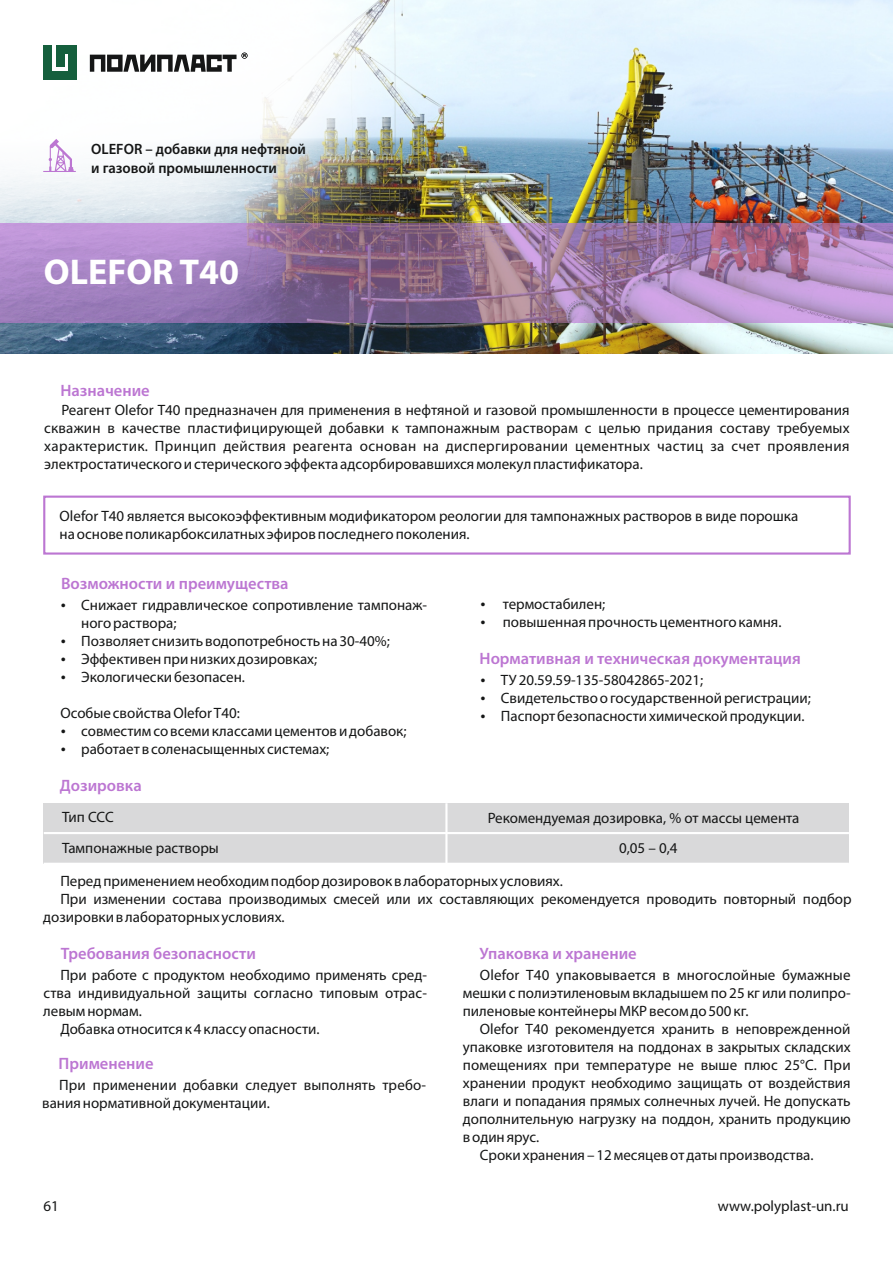
<style>
.page{position:relative;width:893px;height:1263px;background:#fff}
.page>*{position:absolute;margin:0;border:0;box-sizing:border-box;transform-origin:0 0}
.t1{font:700 36px "Myriad Pro";color:#fff}
.t2{font:600 16.5px "Myriad Pro";color:#bc76d2}
.t3{font:15px/18px "Myriad Pro";color:#151616}
.t4{font:600 15px/18.3px "Myriad Pro";color:#151616}
</style>
<div class="page">
<img style="left:510px;top:0;width:383px;height:353px">
<img style="left:0;top:0;width:510px;height:353px">
<img style="left:510px;top:223px;width:383px;height:99px">
<img style="left:0;top:223px;width:510px;height:99px">
<div style="left:43px;top:71px;width:25px;height:9px;background:#155f3d"></div>
<div style="left:56px;top:54px;width:9px;height:13px;background:#155f3d"></div>
<div style="left:43px;top:45px;width:8px;height:26px;background:#155f3d"></div>
<div style="left:69px;top:54px;width:8px;height:26px;background:#155f3d"></div>
<div style="left:56px;top:45px;width:21px;height:9px;background:#155f3d"></div>
<svg style="left:90px;top:53px;width:157px;height:19px"></svg>
<svg style="left:43px;top:139px;width:33px;height:33px"></svg>
<div style="left:43px;top:496px;width:808px;height:59px;border:2px solid #bc76d2"></div>
<svg style="left:43px;top:803px;width:806px;height:61px;background:#dbdbdc"></svg>
<p class="t4" style="left:91px;top:141px;width:216px">OLEFOR – добавки для нефтяной и газовой промышленности</p>
<h1 class="t1" style="left:44px;top:257px;width:197px">OLEFOR T40</h1>
<p class="t2" style="left:61px;top:384px;width:91px">Назначение</p>
<p class="t3" style="left:44px;top:402px;width:807px;text-align:justify;text-indent:17px">Реагент Olefor Т40 предназначен для применения в нефтяной и газовой промышленности в процессе цементирования скважин в качестве пластифицирующей добавки к тампонажным растворам с целью придания составу требуемых характеристик. Принцип действия реагента основан на диспергировании цементных частиц за счет проявления электростатического и стерического эффекта адсорбировавшихся молекул пластификатора.</p>
<p class="t3" style="left:60px;top:508px;width:740px">Olefor Т40 является высокоэффективным модификатором реологии для тампонажных растворов в виде порошка на основе поликарбоксилатных эфиров последнего поколения.</p>
<p class="t2" style="left:61px;top:577px;width:229px">Возможности и преимущества</p>
<p class="t3" style="left:81px;top:597px;width:347px">Снижает гидравлическое сопротивление тампонаж&shy;ного раствора;<br>Позволяет снизить водопотребность на 30-40%; Эффективен при низких дозировках;<br>Экологически безопасен.</p>
<p class="t3" style="left:81px;top:705px;width:327px;text-indent:-21px">Особые свойства Olefor T40:<br>совместим со всеми классами цементов и добавок; работает в соленасыщенных системах;</p>
<p class="t2" style="left:60px;top:779px;width:83px">Дозировка</p>
<p class="t3" style="left:503px;top:597px;width:280px">термостабилен;<br>повышенная прочность цементного камня.</p>
<p class="t2" style="left:480px;top:652px;width:323px">Нормативная и техническая документация</p>
<p class="t3" style="left:501px;top:672px;width:311px">ТУ 20.59.59-135-58042865-2021;<br>Свидетельство о государственной регистрации;<br>Паспорт безопасности химической продукции.</p>
<p class="t3" style="left:62px;top:809px;width:53px">Тип ССС</p>
<p class="t3" style="left:619px;top:805px;width:182px;line-height:29.1px;text-indent:-131px">Рекомендуемая дозировка, % от массы цемента<br>0,05 – 0,4</p>
<p class="t3" style="left:62px;top:840px;width:158px">Тампонажные растворы</p>
<p class="t3" style="left:60px;top:873px;width:504px">Перед применением необходим подбор дозировок в лабораторных условиях.</p>
<p class="t3" style="left:60px;top:891px;width:793px">При изменении состава производимых смесей или их составляющих рекомендуется проводить повторный подбор</p>
<p class="t3" style="left:43px;top:909px;width:243px">дозировки в лабораторных условиях.</p>
<p class="t2" style="left:61px;top:947px;width:196px">Требования безопасности</p>
<p class="t3" style="left:60px;top:967px;width:368px">При работе с продуктом необходимо применять сред-</p>
<p class="t3" style="left:43px;top:985px;width:385px">ства индивидуальной защиты согласно типовым отрас-</p>
<p class="t3" style="left:43px;top:1003px;width:100px">левым нормам.</p>
<p class="t3" style="left:60px;top:1021px;width:261px">Добавка относится к 4 классу опасности.</p>
<p class="t2" style="left:59px;top:1057px;width:97px">Применение</p>
<p class="t3" style="left:42px;top:1077px;width:385px;text-indent:17px">При применении добавки следует выполнять требо&shy;вания нормативной документации.</p>
<p class="t2" style="left:479px;top:946px;width:159px">Упаковка и хранение</p>
<p class="t3" style="left:463px;top:967px;width:389px;text-align:justify;text-indent:17px">Olefor T40 упаковывается в многослойные бумажные мешки с полиэтиленовым вкладышем по 25 кг или полипро&shy;пиленовые контейнеры МКР весом до 500 кг.</p>
<p class="t3" style="left:480px;top:1021px;width:372px">Olefor T40 рекомендуется хранить в неповрежденной</p>
<p class="t3" style="left:463px;top:1039px;width:389px">упаковке изготовителя на поддонах в закрытых складских</p>
<p class="t3" style="left:463px;top:1057px;width:389px">помещениях при температуре не выше плюс 25°С. При</p>
<p class="t3" style="left:463px;top:1075px;width:389px">хранении продукт необходимо защищать от воздействия</p>
<p class="t3" style="left:463px;top:1093px;width:389px">влаги и попадания прямых солнечных лучей. Не допускать</p>
<p class="t3" style="left:463px;top:1111px;width:389px">дополнительную нагрузку на поддон, хранить продукцию</p>
<p class="t3" style="left:463px;top:1129px;width:78px">в один ярус.</p>
<p class="t3" style="left:480px;top:1147px;width:335px">Сроки хранения – 12 месяцев от даты производства.</p>
<p class="t3" style="left:43px;top:1198px;width:17px">61</p>
<p class="t3" style="left:718px;top:1198px;width:133px">www.polyplast-un.ru</p>
</div>
